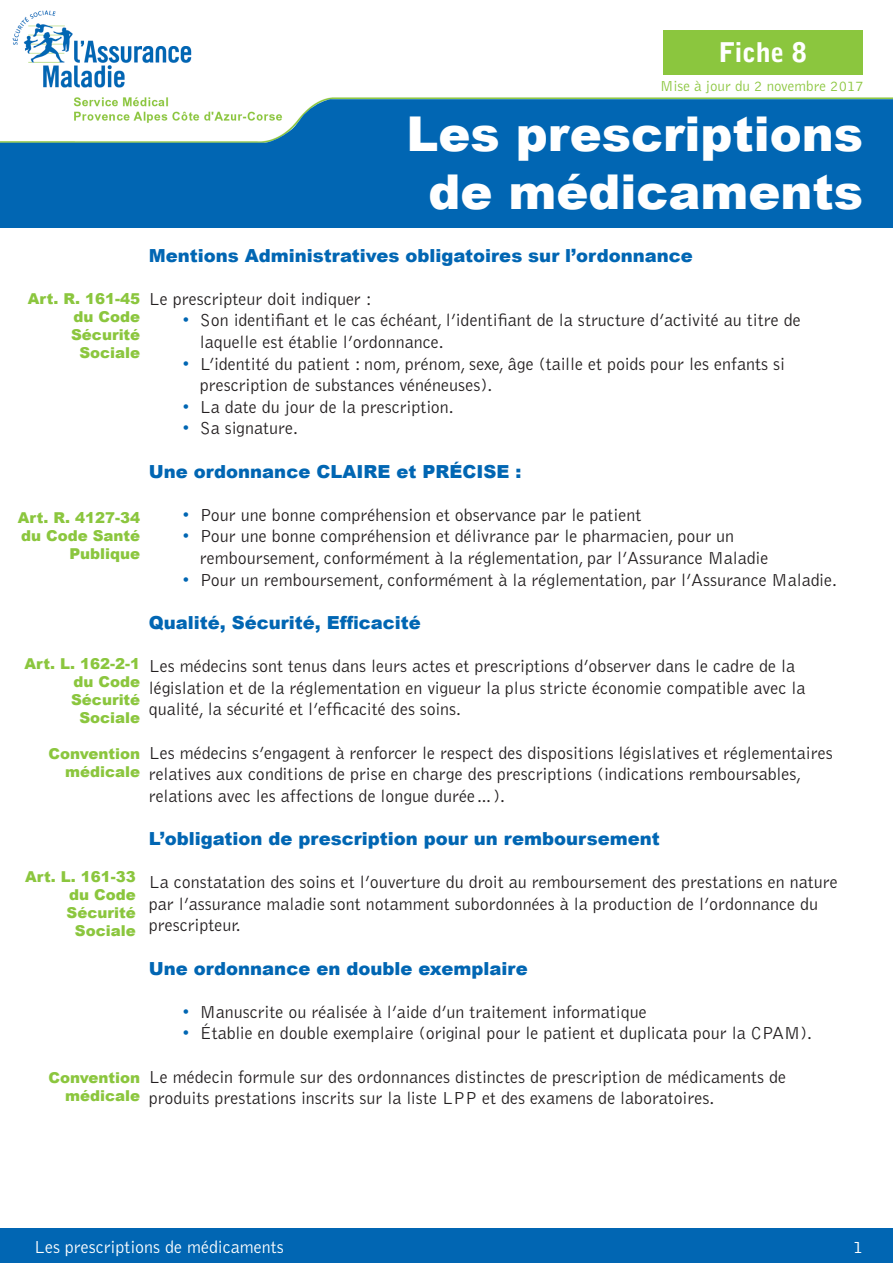
<style>
.page{position:relative;width:893px;height:1263px;background:#fff}
.page>*{position:absolute;margin:0;border:0;box-sizing:border-box;transform-origin:0 0}
.Titre{font:900 48px "Arial";color:#fff}
.t1{font:900 27px "Bell Gothic";color:#fff}
.t2{font:300 18px/21.6px "Bell Gothic";color:#231f20}
.t3{font:900 18px "Arial";color:#0166b3}
.Titre-2{font:300 18px "Bell Gothic";color:#fff}
.t4{font:900 15px/18px "Arial";color:#8bc63e;text-align:right}
.t5{font:300 15px "Bell Gothic";color:#8bc63e}
.s1{font-family:"Arial";font-weight:400;color:#0166b3}
</style>
<div class="page">
<div style="left:0;top:1229px;width:893px;height:34px;background:#0166b3"></div>
<div style="left:0;top:98px;width:893px;height:129px;background:#0166b3"></div>
<img style="left:0;top:10px;width:893px;height:133px">
<div style="left:663px;top:30px;width:200px;height:45px;background:#8bc63e"></div>
<p class="t1" style="left:719px;top:37px;width:89px">Fiche 8</p>
<p class="t5" style="left:660px;top:78px;width:205px">Mise à jour du 2 novembre 2017</p>
<p class="Titre" style="left:406px;top:99px;width:458px">Les prescriptions</p>
<p class="Titre" style="left:428px;top:157px;width:436px">de médicaments</p>
<p class="t4" style="left:28px;top:289px;width:114px">Art. R. 161-45 du Code<br>Sécurité<br>Sociale</p>
<p class="t4" style="left:18px;top:508px;width:124px">Art. R. 4127-34 du Code Santé<br>Publique</p>
<p class="t4" style="left:25px;top:654px;width:117px">Art. L. 162-2-1</p>
<p class="t4" style="left:71px;top:672px;width:71px;text-align:center">du Code<br>Sécurité<br>Sociale</p>
<p class="t4" style="left:49px;top:744px;width:93px">Convention médicale</p>
<p class="t4" style="left:25px;top:867px;width:112px">Art. L. 161-33</p>
<p class="t4" style="left:67px;top:885px;width:71px;text-align:center">du Code<br>Sécurité<br>Sociale</p>
<p class="t4" style="left:49px;top:1068px;width:93px">Convention médicale</p>
<p class="t3" style="left:149px;top:242px;width:545px">Mentions Administratives obligatoires sur l’ordonnance</p>
<p class="t2" style="left:149px;top:288px;width:224px">Le prescripteur doit indiquer :</p>
<p class="t2" style="left:200px;top:310px;width:602px;text-indent:-17px"><span class="s1">•</span> Son identifiant et le cas échéant, l’identifiant de la structure d’activité au titre de laquelle est établie l’ordonnance.</p>
<p class="t2" style="left:200px;top:353px;width:587px;text-indent:-17px"><span class="s1">•</span> L’identité du patient : nom, prénom, sexe, âge (taille et poids pour les enfants si prescription de substances vénéneuses).</p>
<p class="t2" style="left:183px;top:396px;width:272px"><span class="s1">•</span> La date du jour de la prescription.</p>
<p class="t2" style="left:183px;top:418px;width:117px"><span class="s1">•</span> Sa signature.</p>
<p class="t3" style="left:149px;top:458px;width:374px">Une ordonnance CLAIRE et PRÉCISE :</p>
<p class="t2" style="left:183px;top:504px;width:460px"><span class="s1">•</span> Pour une bonne compréhension et observance par le patient</p>
<p class="t2" style="left:200px;top:526px;width:570px;text-indent:-17px"><span class="s1">•</span> Pour une bonne compréhension et délivrance par le pharmacien, pour un remboursement, conformément à la réglementation, par l’Assurance Maladie</p>
<p class="t2" style="left:183px;top:569px;width:656px"><span class="s1">•</span> Pour un remboursement, conformément à la réglementation, par l’Assurance Maladie.</p>
<p class="t3" style="left:149px;top:609px;width:273px">Qualité, Sécurité, Efficacité</p>
<p class="t2" style="left:149px;top:656px;width:658px">Les médecins sont tenus dans leurs actes et prescriptions d’observer dans le cadre de la législation et de la réglementation en vigueur la plus stricte économie compatible avec la qualité, la sécurité et l’efficacité des soins.</p>
<p class="t2" style="left:149px;top:742px;width:685px">Les médecins s’engagent à renforcer le respect des dispositions législatives et réglementaires relatives aux conditions de prise en charge des prescriptions (indications remboursables, relations avec les affections de longue durée…).</p>
<p class="t3" style="left:149px;top:825px;width:512px">L’obligation de prescription pour un remboursement</p>
<p class="t2" style="left:149px;top:872px;width:690px">La constatation des soins et l’ouverture du droit au remboursement des prestations en nature par l’assurance maladie sont notamment subordonnées à la production de l’ordonnance du prescripteur.</p>
<p class="t3" style="left:149px;top:955px;width:381px">Une ordonnance en double exemplaire</p>
<p class="t2" style="left:183px;top:1001px;width:465px"><span class="s1">•</span> Manuscrite ou réalisée à l’aide d’un traitement informatique</p>
<p class="t2" style="left:183px;top:1023px;width:631px"><span class="s1">•</span> Établie en double exemplaire (original pour le patient et duplicata pour la CPAM).</p>
<p class="t2" style="left:149px;top:1066px;width:639px">Le médecin formule sur des ordonnances distinctes de prescription de médicaments de produits prestations inscrits sur la liste LPP et des examens de laboratoires.</p>
<p class="Titre-2" style="left:34px;top:1237px;width:251px">Les prescriptions de médicaments</p>
<p class="Titre-2" style="left:853px;top:1237px;width:12px">1</p>
</div>
